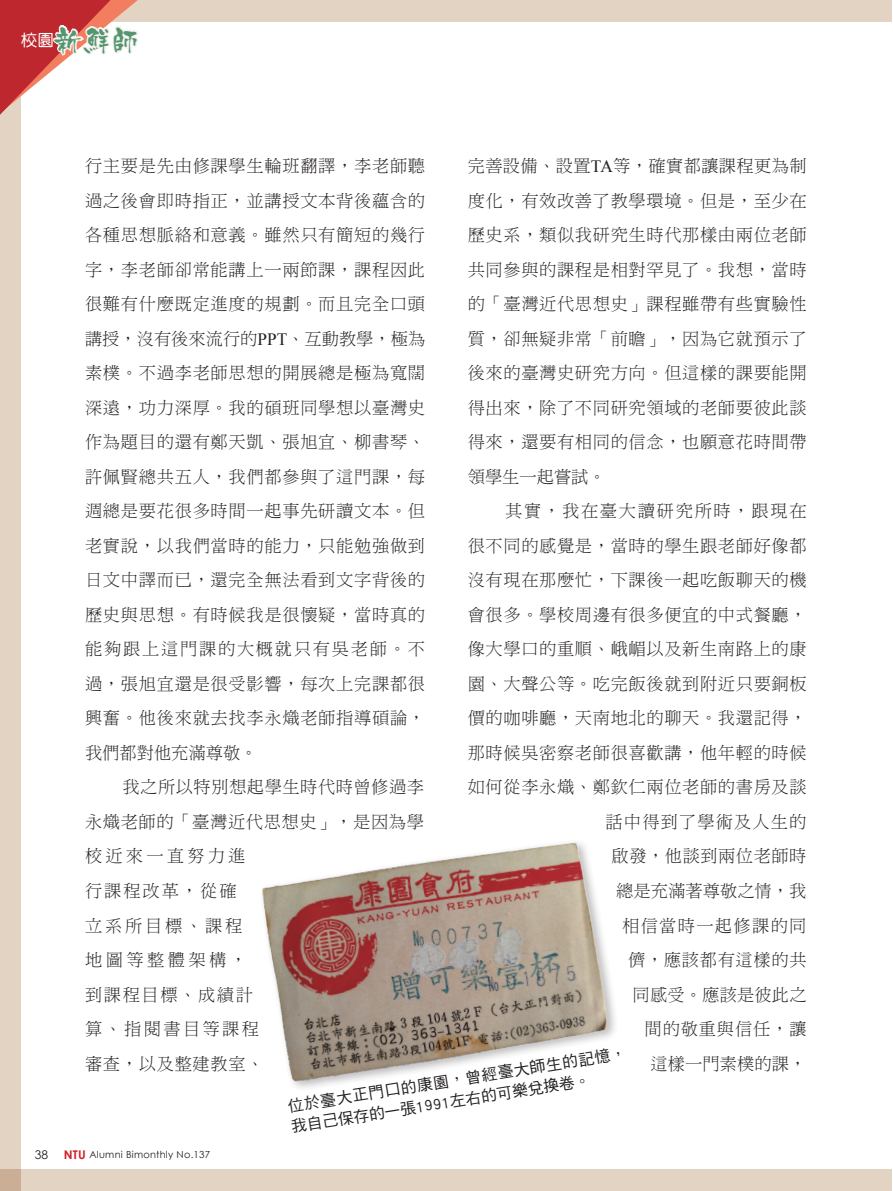
<style>
.page{position:relative;width:893px;height:1191px;background:#fff}
.page>*{position:absolute;margin:0;border:0;box-sizing:border-box;transform-origin:0 0}
.t1{font:28.5px "Kyo Madoka";color:#54956e}
.內文11_5{font:17.25px/34.5px "DF Ming Std W3";letter-spacing:.035em;color:#231f20;text-align:justify}
.內文11_5-2{font:17.25px/34.5px "DF Ming Std W3";letter-spacing:.065em;color:#231f20}
.圖說{font:15.75px/21px "DF Hei Std W5";color:#231f20}
.t2{font:12px "Century Gothic";color:#231f20}
.t3{font:9.75px "Century Gothic";letter-spacing:.025em;color:#231f20}
.s1{font-family:"Times New Roman"}
.s2{font-weight:700;font-size:12px;color:#d1232a}
</style>
<div class="page">
<div style="left:0;top:0;width:892px;height:22px;background:#e3d3c3"></div>
<div style="left:0;top:1169px;width:892px;height:22px;background:#e3d3c3"></div>
<div style="left:0;top:0;width:21px;height:1191px;background:#e3d3c3"></div>
<svg style="left:0;top:0;width:138px;height:115px"></svg>
<img style="left:262px;top:842px;width:353px;height:246px">
<h1 class="t1" style="left:21px;top:26px;width:120px"><sup>校園</sup>新鮮師</h1>
<p class="內文11_5" style="left:85px;top:148px;width:342px">行主要是先由修課學生輪班翻譯，李老師聽過之後會即時指正，並講授文本背後蘊含的各種思想脈絡和意義。雖然只有簡短的幾行字，李老師卻常能講上一兩節課，課程因此很難有什麼既定進度的規劃。而且完全口頭講授，沒有後來流行的<span class="s1">PPT</span>、互動教學，極為素樸。不過李老師思想的開展總是極為寬闊深遠，功力深厚。我的碩班同學想以臺灣史作為題目的還有鄭天凱、張旭宜、柳書琴、許佩賢總共五人，我們都參與了這門課，每週總是要花很多時間一起事先研讀文本。但老實說，以我們當時的能力，只能勉強做到日文中譯而已，還完全無法看到文字背後的歷史與思想。有時候我是很懷疑，當時真的能夠跟上這門課的大概就只有吳老師。不過，張旭宜還是很受影響，每次上完課都很興奮。他後來就去找李永熾老師指導碩論，我們都對他充滿尊敬。</p>
<p class="內文11_5-2" style="left:85px;top:769px;width:341px;text-indent:38px">我之所以特別想起學生時代時曾修過李永熾老師的「臺灣近代思想史」，是因為學校近來一直努力進<br>行課程改革，從確<br>立系所目標、課程<br>地圖等整體架構，<br>到課程目標、成績計<br>算、指閱書目等課程<br>審查，以及整建教室、</p>
<p class="內文11_5" style="left:468px;top:148px;width:340px">完善設備、設置<span class="s1">TA</span>等，確實都讓課程更為制度化，有效改善了教學環境。但是，至少在歷史系，類似我研究生時代那樣由兩位老師共同參與的課程是相對罕見了。我想，當時的「臺灣近代思想史」課程雖帶有些實驗性質，卻無疑非常「前瞻」，因為它就預示了後來的臺灣史研究方向。但這樣的課要能開得出來，除了不同研究領域的老師要彼此談得來，還要有相同的信念，也願意花時間帶領學生一起嘗試。</p>
<p class="內文11_5" style="left:468px;top:493px;width:340px;text-align:right">其實，我在臺大讀研究所時，跟現在<br>很不同的感覺是，當時的學生跟老師好像都沒有現在那麼忙，下課後一起吃飯聊天的機會很多。學校周邊有很多便宜的中式餐廳，像大學口的重順、峨嵋以及新生南路上的康園、大聲公等。吃完飯後就到附近只要銅板價的咖啡廳，天南地北的聊天。我還記得，那時候吳密察老師很喜歡講，他年輕的時候如何從李永熾、鄭欽仁兩位老師的書房及談話中得到了學術及人生的<br>啟發，他談到兩位老師時<br>總是充滿著尊敬之情，我<br>相信當時一起修課的同<br>儕，應該都有這樣的共<br>同感受。應該是彼此之<br>間的敬重與信任，讓<br>這樣一門素樸的課，</p>
<p class="圖說" style="left:286px;top:1095px;width:344px;rotate:-9deg">位於臺大正門口的康園，曾經臺大師生的記憶，我自己保存的一張1991左右的可樂兌換卷。</p>
<p class="t2" style="left:35px;top:1147px;width:15px">38</p>
<p class="t3" style="left:64px;top:1148px;width:148px"><span class="s2">NTU</span> Alumni Bimonthly No.137</p>
</div>
